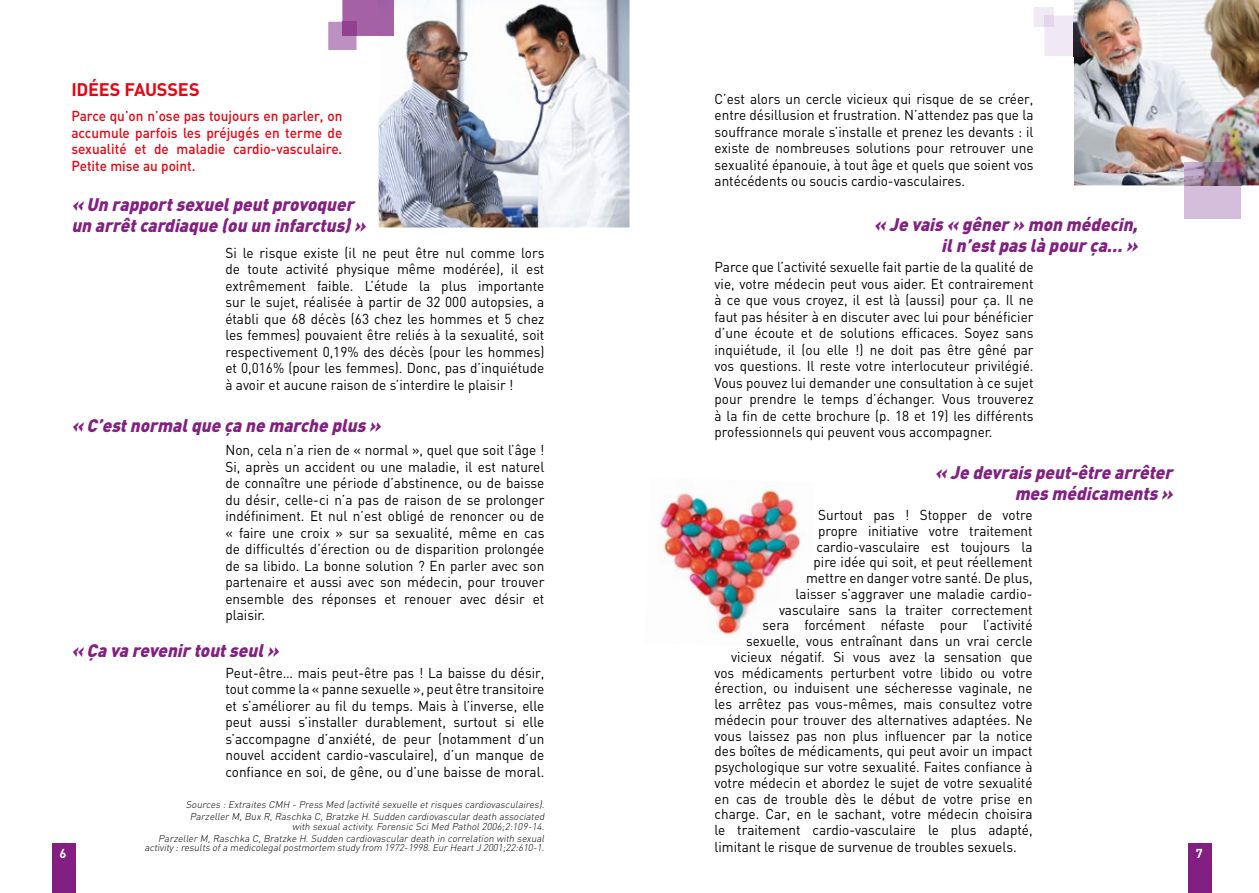
<style>
.page{position:relative;width:1259px;height:893px;background:#fff}
.page>*{position:absolute;margin:0;border:0;box-sizing:border-box;transform-origin:0 0}
.t1{font:italic 900 18px/21px "DIN";color:#831f82;text-align:right;scale:.95 1}
.t2{font:700 18px "DIN";letter-spacing:-.015em;color:#e30613}
.t3{font:14.25px/16.5px "DIN";color:#000;text-align:justify;scale:.95 1}
.t4{font:500 14.25px/16.5px "DIN";color:#e30613;text-align:justify;scale:.95 1}
.t5{font:700 12.75px "DIN";color:#fff}
.t6{font:italic 300 9.75px/11.9px "DIN";color:#000;text-align:center}
</style>
<div class="page">
<div style="left:52px;top:843px;width:24px;height:50px;background:#831f82"></div>
<div style="left:1188px;top:843px;width:23px;height:50px;background:#831f82"></div>
<img style="left:659px;top:489px;width:142px;height:146px">
<img style="left:378px;top:0;width:251px;height:227px">
<img style="left:378px;top:0;width:15px;height:36px">
<svg style="left:328px;top:0;width:50px;height:50px"></svg>
<div style="left:342px;top:22px;width:14px;height:14px;background:#944091"></div>
<img style="left:1074px;top:0;width:185px;height:185px">
<div style="left:1184px;top:185px;width:57px;height:34px;background:#d5bddc"></div>
<img style="left:1184px;top:162px;width:57px;height:23px">
<img style="left:1074px;top:16px;width:10px;height:40px">
<svg style="left:1034px;top:7px;width:40px;height:49px"></svg>
<div style="left:1044px;top:16px;width:9px;height:11px;background:#e4d5ea"></div>
<p class="t2" style="left:71px;top:78px;width:130px">IDÉES FAUSSES</p>
<p class="t4" style="left:71px;top:107px;width:287px">Parce qu’on n’ose pas toujours en parler, on accumule parfois les préjugés en terme de sexualité et de maladie cardio-vasculaire.<br>Petite mise au point.</p>
<p class="t1" style="left:71px;top:193px;width:316px;text-align:left">« Un rapportsexuelpeutprovoquer un arrêtcardiaque (ou un infarctus)»</p>
<p class="t3" style="left:225px;top:244px;width:337px">Si le risque existe (il ne peut être nul comme lors de toute activité physique même modérée), il est extrêmement faible. L’étude la plus importante sur le sujet, réalisée à partir de 32 000 autopsies, a établi que 68 décès (63 chez les hommes et 5 chez les femmes) pouvaient être reliés à la sexualité, soit respectivement 0,19% des décès (pour les hommes) et 0,016% (pour les femmes). Donc, pas d’inquiétude à avoir et aucune raison de s’interdire le plaisir !</p>
<p class="t1" style="left:71px;top:414px;width:332px">« C’estnormalque ça ne marche plus»</p>
<p class="t3" style="left:714px;top:90px;width:337px">C’est alors un cercle vicieux qui risque de se créer, entre désillusion et frustration. N’attendez pas que la souffrance morale s’installe et prenez les devants : il existe de nombreuses solutions pour retrouver une sexualité épanouie, à tout âge et quels que soient vos antécédents ou soucis cardio-vasculaires.</p>
<p class="t1" style="left:874px;top:213px;width:284px">« Je vais« gêner» mon médecin, iln’estpaslà pourça… »</p>
<p class="t3" style="left:714px;top:258px;width:337px">Parce que l’activité sexuelle fait partie de la qualité de vie, votre médecin peut vous aider. Et contrairement à ce que vous croyez, il est là (aussi) pour ça. Il ne faut pas hésiter à en discuter avec lui pour bénéficier d’une écoute et de solutions efficaces. Soyez sans inquiétude, il (ou elle !) ne doit pas être gêné par vos questions. Il reste votre interlocuteur privilégié.<br>Vous pouvez lui demander une consultation à ce sujet pour prendre le temps d’échanger. Vous trouverez à la fin de cette brochure (p. 18 et 19) les différents professionnels qui peuvent vous accompagner.</p>
<p class="t3" style="left:225px;top:442px;width:337px">Non, cela n’a rien de « normal », quel que soit l’âge !<br>Si, après un accident ou une maladie, il est naturel de connaître une période d’abstinence, ou de baisse du désir, celle-ci n’a pas de raison de se prolonger indéfiniment. Et nul n’est obligé de renoncer ou de « faire une croix » sur sa sexualité, même en cas de difficultés d’érection ou de disparition prolongée de sa libido. La bonne solution ? En parler avec son partenaire et aussi avec son médecin, pour trouver ensemble des réponses et renouer avec désir et plaisir.</p>
<p class="t1" style="left:935px;top:461px;width:257px">« Je devraispeut-être arrêter mesmédicaments»</p>
<p class="t3" style="left:818px;top:506px;width:227px">Surtout pas ! Stopper de votre</p>
<p class="t3" style="left:818px;top:522px;width:227px">propre initiative votre traitement</p>
<p class="t3" style="left:816px;top:538px;width:229px">cardio-vasculaire est toujours la</p>
<p class="t3" style="left:813px;top:554px;width:232px">pire idée qui soit, et peut réellement</p>
<p class="t3" style="left:806px;top:569px;width:240px">mettre en danger votre santé. De plus,</p>
<p class="t3" style="left:795px;top:585px;width:251px">laisser s’aggraver une maladie cardio-</p>
<p class="t3" style="left:779px;top:601px;width:268px">vasculaire sans la traiter correctement</p>
<p class="t3" style="left:762px;top:617px;width:286px">sera forcément néfaste pour l’activité</p>
<p class="t3" style="left:746px;top:632px;width:303px">sexuelle, vous entraînant dans un vrai cercle</p>
<p class="t3" style="left:731px;top:648px;width:319px">vicieux négatif. Si vous avez la sensation que</p>
<p class="t3" style="left:714px;top:664px;width:336px">vos médicaments perturbent votre libido ou votre</p>
<p class="t3" style="left:714px;top:680px;width:336px">érection, ou induisent une sécheresse vaginale, ne</p>
<p class="t3" style="left:714px;top:695px;width:336px">les arrêtez pas vous-mêmes, mais consultez votre</p>
<p class="t3" style="left:714px;top:711px;width:336px">médecin pour trouver des alternatives adaptées. Ne</p>
<p class="t3" style="left:714px;top:727px;width:336px">vous laissez pas non plus influencer par la notice</p>
<p class="t3" style="left:714px;top:743px;width:336px">des boîtes de médicaments, qui peut avoir un impact</p>
<p class="t3" style="left:714px;top:758px;width:336px">psychologique sur votre sexualité. Faites confiance à</p>
<p class="t3" style="left:714px;top:774px;width:336px">votre médecin et abordez le sujet de votre sexualité</p>
<p class="t3" style="left:714px;top:790px;width:336px">en cas de trouble dès le début de votre prise en</p>
<p class="t3" style="left:714px;top:806px;width:336px">charge. Car, en le sachant, votre médecin choisira</p>
<p class="t3" style="left:714px;top:821px;width:336px">le traitement cardio-vasculaire le plus adapté,</p>
<p class="t3" style="left:714px;top:838px;width:320px">limitant le risque de survenue de troubles sexuels.</p>
<p class="t1" style="left:71px;top:639px;width:224px">« Ça va revenirtoutseul»</p>
<p class="t3" style="left:225px;top:664px;width:337px">Peut-être… mais peut-être pas ! La baisse du désir, tout comme la « panne sexuelle », peut être transitoire et s’améliorer au fil du temps. Mais à l’inverse, elle peut aussi s’installer durablement, surtout si elle s’accompagne d’anxiété, de peur (notamment d’un nouvel accident cardio-vasculaire), d’un manque de confiance en soi, de gêne, ou d’une baisse de moral.</p>
<p class="t6" style="left:186px;top:798px;width:362px">Sources :Extraites CMH - Press Med (activité sexuelle etrisques cardiovasculaires).<br>Parzeller M,Bux R,Raschka C,Bratzke H.Sudden cardiovascular death associated</p>
<p class="t6" style="left:158px;top:820px;width:390px;text-align:right">with sexualactivity.Forensic SciMed Pathol2006;2:109-14.<br>Parzeller M,Raschka C,Bratzke H.Sudden cardiovascular death in correlation with sexual</p>
<p class="t6" style="left:144px;top:842px;width:403px">activity :results ofa medicolegalpostmortem study from 1972-1998.EurHeartJ 2001;22:610-1.</p>
<p class="t5" style="left:60px;top:845px;width:8px">6</p>
<p class="t5" style="left:1195px;top:845px;width:8px">7</p>
</div>
